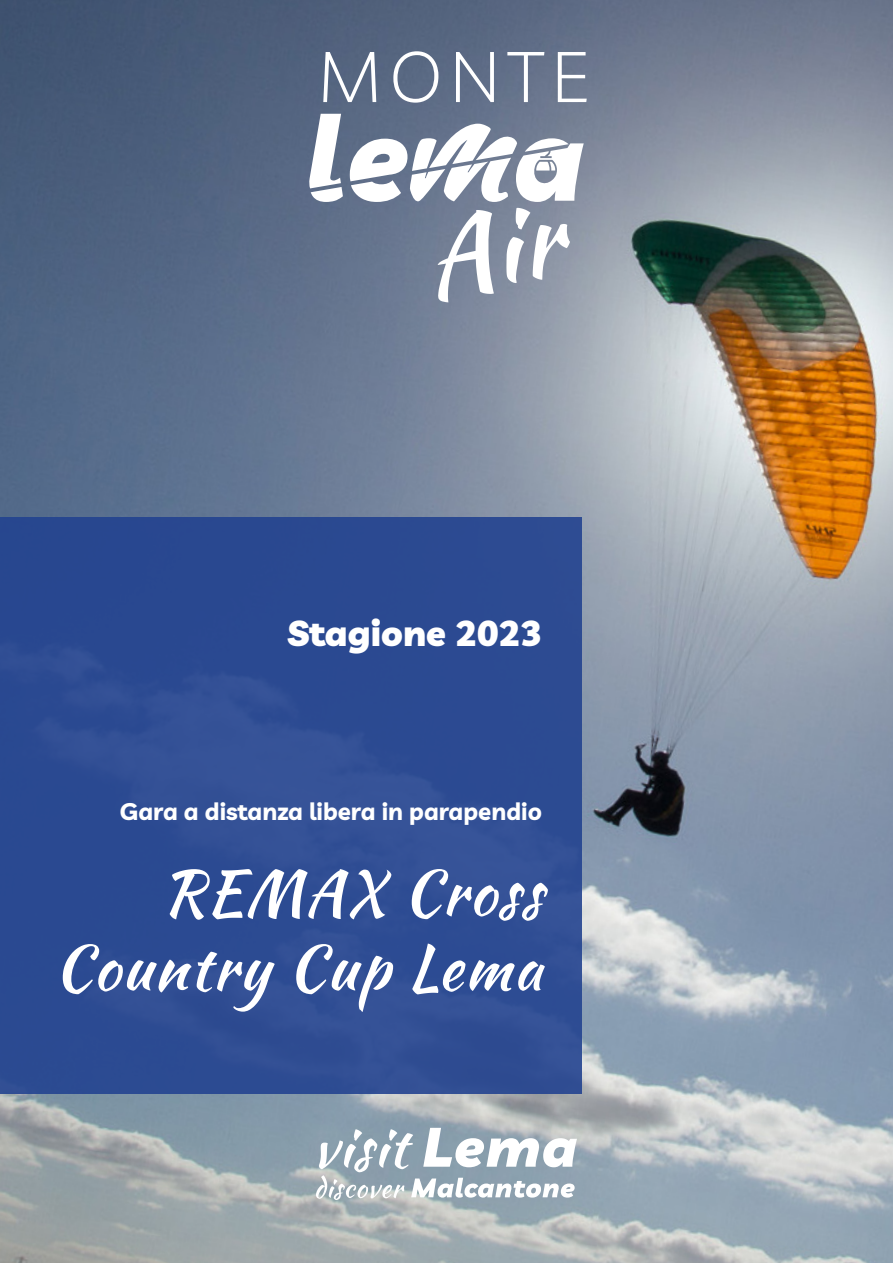
<style>
.page{position:relative;width:893px;height:1263px;background:#fff}
.page>*{position:absolute;margin:0;border:0;box-sizing:border-box;transform-origin:0 0}
.t1{font:61.5px/75px "Kaushan Script";letter-spacing:.03em;color:#fff;text-align:right}
.t2{font:900 36px "Livvic";color:#fff}
.t3{font:700 24px "Livvic";color:#fff}
</style>
<div class="page">
<img style="left:0;top:0;width:893px;height:1263px">
<div style="left:0;top:518px;width:582px;height:576px;background:#2c4b92"></div>
<svg style="left:316px;top:1128px;width:261px;height:72px"></svg>
<svg style="left:309px;top:114px;width:34px;height:88px"></svg>
<svg style="left:323px;top:51px;width:264px;height:52px"></svg>
<svg style="left:350px;top:124px;width:234px;height:180px"></svg>
<h2 class="t2" style="left:288px;top:604px;width:256px">Stagione 2023</h2>
<p class="t3" style="left:120px;top:792px;width:423px">Gara a distanza libera in parapendio</p>
<h1 class="t1" style="left:54px;top:855px;width:489px">REMAX Cross<br>Country Cup Lema</h1>
</div>
